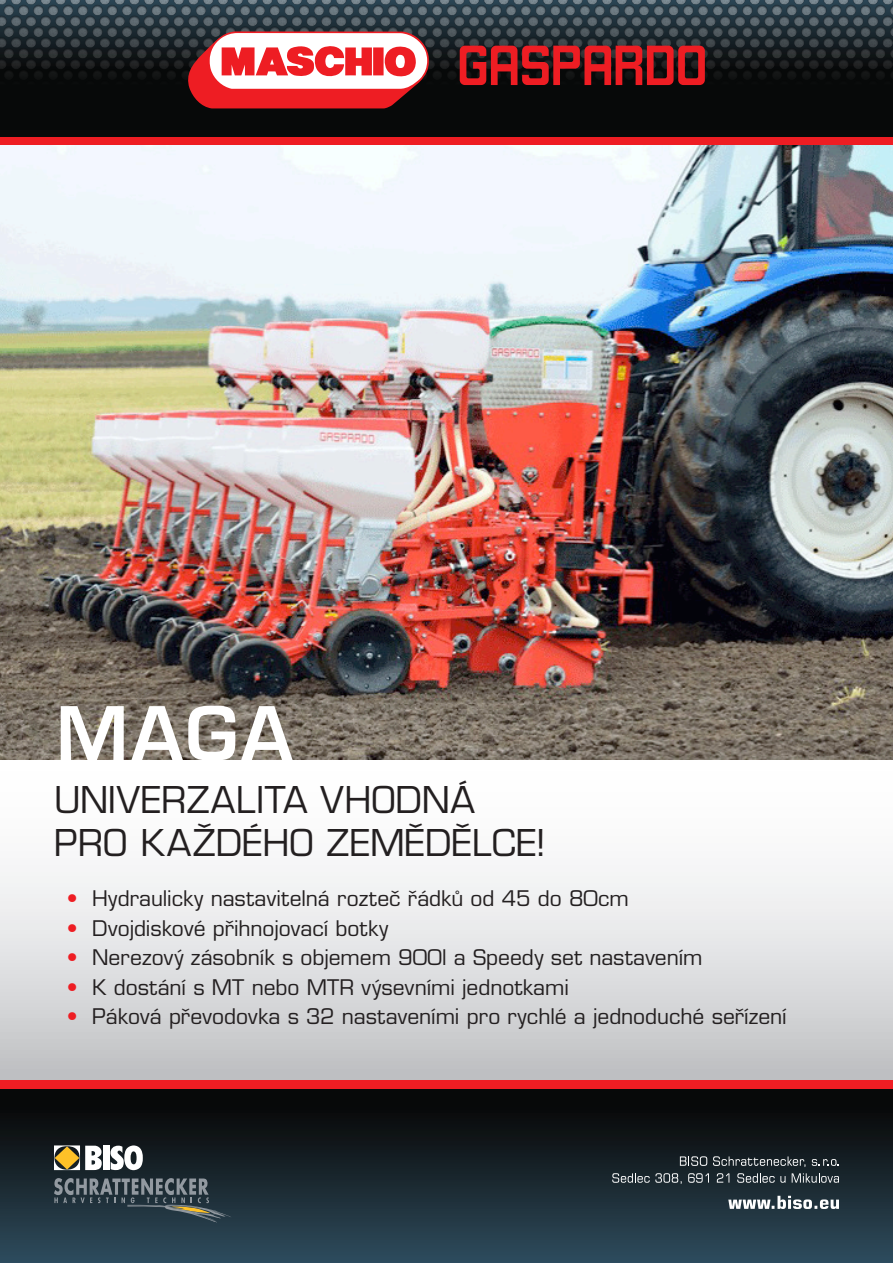
<style>
.page{position:relative;width:893px;height:1263px;background:#fff}
.page>*{position:absolute;margin:0;border:0;box-sizing:border-box;transform-origin:0 0}
.seznam{font:600 72px "Eurostile CE";color:#fff}
.seznam-2{font:36px/43.2px "Eurostile CE";letter-spacing:.005em;color:#231f20}
.t1{font:21px "Eurostile CE";color:#231f20}
.s1{color:#ee1d23}
</style>
<div class="page">
<svg style="left:0;top:759px;width:893px;height:321px"></svg>
<div style="left:0;top:1089px;width:893px;height:174px;background:linear-gradient(to bottom,#040200,#2e4a5b)"></div>
<div style="left:0;top:1080px;width:893px;height:9px;background:#ee1d23"></div>
<img style="left:0;top:0;width:893px;height:136px">
<div style="left:0;top:137px;width:893px;height:8px;background:#ee1d23"></div>
<svg style="left:460px;top:46px;width:245px;height:39px"></svg>
<svg style="left:185px;top:31px;width:244px;height:77px"></svg>
<svg style="left:728px;top:1196px;width:111px;height:13px"></svg>
<svg style="left:54px;top:1145px;width:48px;height:25px"></svg>
<div style="left:103px;top:1146px;width:6px;height:24px;background:#fff"></div>
<svg style="left:110px;top:1145px;width:33px;height:25px"></svg>
<svg style="left:54px;top:1178px;width:178px;height:44px"></svg>
<svg style="left:680px;top:1156px;width:27px;height:10px"></svg>
<svg style="left:713px;top:1156px;width:92px;height:11px"></svg>
<svg style="left:812px;top:1159px;width:27px;height:7px"></svg>
<svg style="left:612px;top:1173px;width:70px;height:11px"></svg>
<svg style="left:688px;top:1173px;width:21px;height:10px"></svg>
<svg style="left:717px;top:1173px;width:12px;height:9px"></svg>
<svg style="left:737px;top:1173px;width:48px;height:10px"></svg>
<svg style="left:792px;top:1173px;width:47px;height:10px"></svg>
<img style="left:0;top:145px;width:893px;height:614px">
<p class="seznam" style="left:56px;top:689px;width:238px">MAGA</p>
<p class="seznam-2" style="left:54px;top:778px;width:493px">UNIVERZALITA VHODNÁ<br>PRO KAŽDÉHO ZEMĚDĚLCE!</p>
<p class="t1" style="left:67px;top:886px;width:564px"><span class="s1">•</span> Hydraulicky nastavitelná rozteč řádků od 45 do 80cm</p>
<p class="t1" style="left:67px;top:916px;width:323px"><span class="s1">•</span> Dvojdiskové přihnojovací botky</p>
<p class="t1" style="left:67px;top:945px;width:637px"><span class="s1">•</span> Nerezový zásobník s objemem 900l a Speedy set nastavením</p>
<p class="t1" style="left:67px;top:974px;width:504px"><span class="s1">•</span> K dostání s MT nebo MTR výsevními jednotkami</p>
<p class="t1" style="left:67px;top:1004px;width:721px"><span class="s1">•</span> Páková převodovka s 32 nastaveními pro rychlé a jednoduché seřízení</p>
</div>
